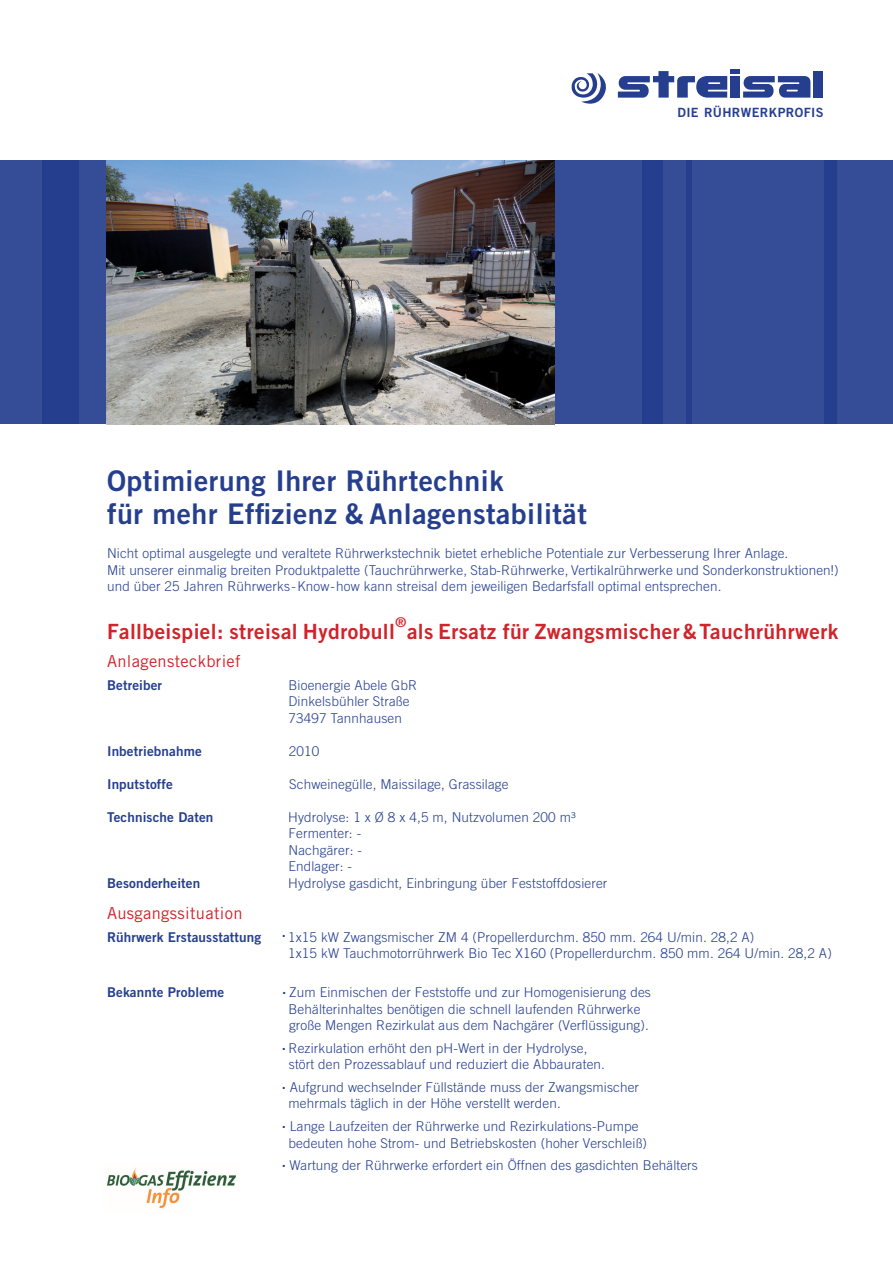
<style>
.page{position:relative;width:893px;height:1263px;background:#fff}
.page>*{position:absolute;margin:0;border:0;box-sizing:border-box;transform-origin:0 0}
.t1{font:28.5px/33px "Trade Gothic Bold Two";letter-spacing:.02em;color:#253f8e}
.t2{font:21px "Trade Gothic Bold Two";letter-spacing:.02em;color:#d1232a}
.t3{font:16.5px "Trade Gothic";letter-spacing:.02em;color:#d1232a}
.t4{font:300 13.5px/16.5px "Trade Gothic";letter-spacing:.01em;color:#253f8e}
.t5{font:13.5px "Trade Gothic Bold Two";letter-spacing:.01em;color:#253f8e}
.t6{font:13.5px "Trade Gothic Bold Two";color:#d1232a}
.t7{font:12.75px "Trade Gothic Bold Two";letter-spacing:.03em;color:#253f8e}
.s1{font-family:"Trade Gothic Bold Two";font-weight:400}
</style>
<div class="page">
<div style="left:0;top:161px;width:893px;height:263px;background:#253f8e"></div>
<div style="left:731px;top:69px;width:9px;height:5px;background:#253f8e"></div>
<div style="left:731px;top:76px;width:9px;height:22px;background:#253f8e"></div>
<div style="left:814px;top:71px;width:9px;height:27px;background:#253f8e"></div>
<svg style="left:571px;top:71px;width:156px;height:33px"></svg>
<svg style="left:743px;top:76px;width:67px;height:22px"></svg>
<div style="left:0;top:161px;width:41px;height:263px;background:#354d96"></div>
<div style="left:838px;top:161px;width:55px;height:263px;background:#354d96"></div>
<div style="left:692px;top:161px;width:131px;height:263px;background:#354d96"></div>
<div style="left:547px;top:161px;width:95px;height:263px;background:#354d96"></div>
<div style="left:663px;top:161px;width:22px;height:263px;background:#354d96"></div>
<div style="left:79px;top:161px;width:47px;height:263px;background:#354d96"></div>
<img style="left:107px;top:1168px;width:130px;height:41px">
<img style="left:107px;top:161px;width:448px;height:263px">
<p class="t7" style="left:677px;top:105px;width:147px">Die Rührwerkprofis</p>
<h1 class="t1" style="left:107px;top:464px;width:481px">Optimierung I hrer Rührtechnik<br>für mehr Effizienz &amp; Anlagenstabilität</h1>
<p class="t4" style="left:107px;top:545px;width:733px">Nicht optimal ausgelegte und veraltete Rührwerkstechnik bietet erhebliche Potentiale zur Verbesserung Ihrer Anlage.<br>Mit unserer einmalig breiten Produktpalette (Tauchrührwerke, Stab-Rührwerke, Vertikalrührwerke und Sonderkonstruktionen!) und über 25 Jahren Rührwerks-Know-how kann streisal dem jeweiligen Bedarfsfall optimal entsprechen.</p>
<h2 class="t2" style="left:107px;top:618px;width:289px">Fallbeispiel: streisal Hydrobull</h2>
<p class="t6" style="left:395px;top:613px;width:12px">®</p>
<h2 class="t2" style="left:407px;top:618px;width:433px">als Ersatz für Zwangsmischer &amp; Tauchrührwerk</h2>
<p class="t3" style="left:107px;top:652px;width:135px">Anlagensteckbrief</p>
<p class="t5" style="left:107px;top:677px;width:57px">Betreiber</p>
<p class="t4" style="left:288px;top:677px;width:130px">Bioenergie Abele GbR<br>Dinkelsbühler Straße<br>73497 Tannhausen</p>
<p class="t5" style="left:107px;top:743px;width:96px">I nbetriebnahme</p>
<p class="t4" style="left:289px;top:743px;width:32px">2010</p>
<p class="t5" style="left:107px;top:776px;width:67px">I nputstoffe</p>
<p class="t4" style="left:289px;top:776px;width:221px">Schweinegülle, Maissilage, Grassilage</p>
<p class="t5" style="left:107px;top:809px;width:108px">Technische Daten</p>
<p class="t4" style="left:288px;top:809px;width:289px">Hydrolyse: 1 x Ø 8 x 4,5 m, Nutzvolumen 200 m³<br>Fermenter: -<br>Nachgärer: -<br>Endlager: -</p>
<p class="t5" style="left:107px;top:875px;width:95px">Besonderheiten</p>
<p class="t4" style="left:288px;top:875px;width:321px">Hydrolyse gasdicht, Einbringung über Feststoffdosierer</p>
<p class="t3" style="left:107px;top:904px;width:137px">Ausgangssituation</p>
<p class="t4" style="left:288px;top:929px;width:545px;text-indent:-181px"><span class="s1">Rührwerk Erstausstattung</span> <sup>.</sup>1x15 kW Zwangsmischer ZM 4 (Propellerdurchm. 850 mm. 264 U/min. 28,2 A)<br>1x15 kW Tauchmotorrührwerk Bio Tec X160 (Propellerdurchm. 850 mm. 264 U/min. 28,2 A)</p>
<p class="t5" style="left:107px;top:984px;width:119px">Bekannte Probleme</p>
<p class="t4" style="left:281px;top:984px;width:371px;text-align:center"><sup>.</sup> Zum Einmischen der Feststoffe und zur Homogenisierung des<br>Behälterinhaltes benötigen die schnell laufenden Rührwerke große Mengen Rezirkulat aus dem Nachgärer (Verflüssigung).</p>
<p class="t4" style="left:289px;top:1040px;width:318px;text-indent:-8px"><sup>.</sup>Rezirkulation erhöht den pH-Wert in der Hydrolyse, stört den Prozessablauf und reduziert die Abbauraten.</p>
<p class="t4" style="left:288px;top:1079px;width:352px;text-indent:-8px"><sup>.</sup> Aufgrund wechselnder Füllstände muss der Zwangsmischer mehrmals täglich in der Höhe verstellt werden.</p>
<p class="t4" style="left:288px;top:1118px;width:360px;text-indent:-8px"><sup>.</sup> Lange Laufzeiten der Rührwerke und Rezirkulations-Pumpe bedeuten hohe Strom- und Betriebskosten (hoher Verschleiß)</p>
<p class="t4" style="left:281px;top:1157px;width:419px"><sup>.</sup> Wartung der Rührwerke erfordert ein Öffnen des gasdichten Behälters</p>
</div>
